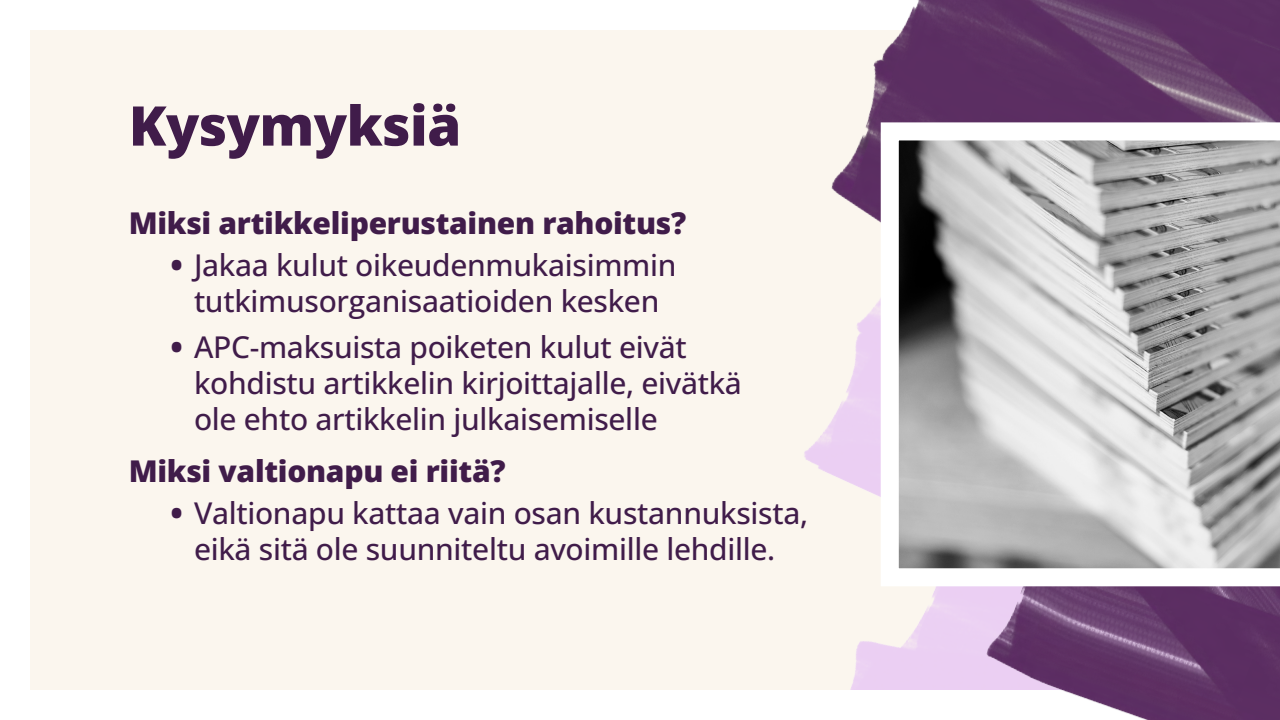
<style>
.page{position:relative;width:1280px;height:720px;background:#fff}
.page>*{position:absolute;margin:0;border:0;box-sizing:border-box;transform-origin:0 0}
.Otsikko_2{font:800 54.8px "Open Sans";letter-spacing:-.01em;color:#401c4a}
.t1{font:500 30px/36px "Open Sans";letter-spacing:-.01em;color:#401c4a;text-align:center}
.t2{font:800 30px "Open Sans";letter-spacing:-.01em;color:#401c4a}
.s1{font-weight:800}
</style>
<div class="page">
<div style="left:30px;top:30px;width:1220px;height:660px;background:#fbf6ee"></div>
<img style="left:804px;top:0;width:476px;height:720px">
<svg style="left:881px;top:122px;width:399px;height:464px;background:#bbb"></svg>
<h2 class="Otsikko_2" style="left:129px;top:88px;width:334px">Kysymyksiä</h2>
<p class="t2" style="left:129px;top:202px;width:559px">Miksi artikkeliperustainen rahoitus?</p>
<p class="t1" style="left:171px;top:247px;width:507px"><span class="s1">•</span> Jakaa kulut oikeudenmukaisimmin tutkimusorganisaatioiden kesken</p>
<p class="t1" style="left:194px;top:328px;width:549px;text-align:left;text-indent:-23px"><span class="s1">•</span> APC-maksuista poiketen kulut eivät kohdistu artikkelin kirjoittajalle, eivätkä ole ehto artikkelin julkaisemiselle</p>
<p class="t2" style="left:129px;top:450px;width:378px">Miksi valtionapu ei riitä?</p>
<p class="t1" style="left:171px;top:495px;width:639px"><span class="s1">•</span> Valtionapu kattaa vain osan kustannuksista, eikä sitä ole suunniteltu avoimille lehdille.</p>
</div>
